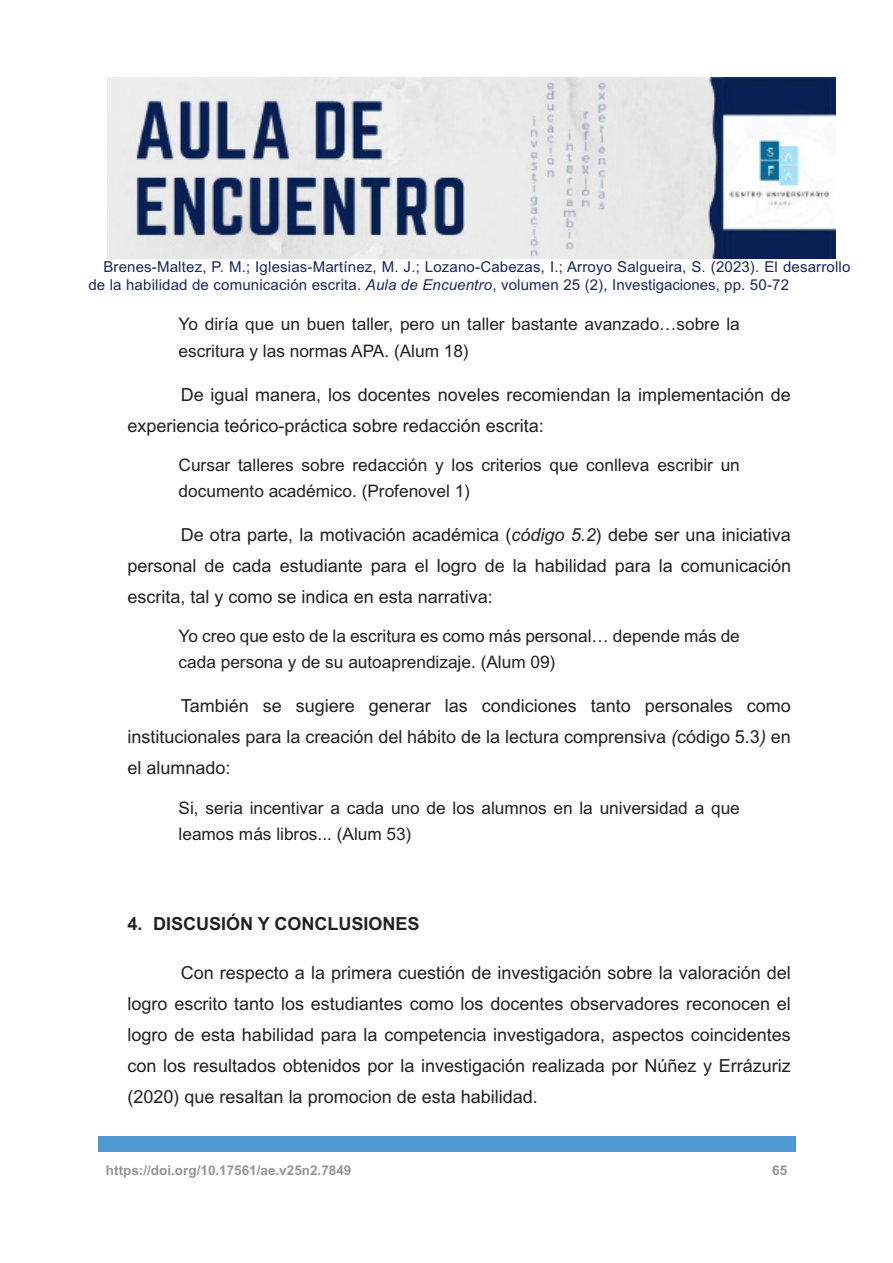
<style>
.page{position:relative;width:893px;height:1263px;background:#fff}
.page>*{position:absolute;margin:0;border:0;box-sizing:border-box;transform-origin:0 0}
.TX{font:18px/31.2px "Arial MT Std";color:#231f20;text-align:justify}
.t1{font:700 18px "Arial MT Std";color:#231f20}
.EXT{font:17.25px/26.2px "Arial MT Std";color:#231f20}
.t2{font:15px/18px "Arial MT Std";letter-spacing:.01em;color:#1c275a}
.t3{font:700 13.5px "Arial MT Std";color:#939598}
.s1{font-style:italic}
</style>
<div class="page">
<img style="left:108px;top:77px;width:727px;height:182px">
<div style="left:98px;top:1136px;width:697px;height:16px;background:#5198d2"></div>
<p class="t2" style="left:88px;top:258px;width:764px;text-indent:15px">Brenes-Maltez, P. M.; Iglesias-Martínez, M. J.; Lozano-Cabezas, I.; Arroyo Salgueira, S. (2023). El desarrollo de la habilidad de comunicación escrita. <span class="s1">Aula de Encuentro</span>, volumen 25 (2), Investigaciones, pp. 50-72</p>
<p class="EXT" style="left:179px;top:311px;width:563px">Yo diría que un buen taller, pero un taller bastante avanzado…sobre la escritura y las normas APA. (Alum 18)</p>
<p class="TX" style="left:128px;top:378px;width:665px;text-indent:53px">De igual manera, los docentes noveles recomiendan la implementación de experiencia teórico-práctica sobre redacción escrita:</p>
<p class="EXT" style="left:179px;top:451px;width:563px">Cursar talleres sobre redacción y los criterios que conlleva escribir un documento académico. (Profenovel 1)</p>
<p class="TX" style="left:128px;top:519px;width:665px;text-indent:53px">De otra parte, la motivación académica (<span class="s1">código 5.2</span>) debe ser una iniciativa personal de cada estudiante para el logro de la habilidad para la comunicación escrita, tal y como se indica en esta narrativa:</p>
<p class="EXT" style="left:179px;top:623px;width:563px">Yo creo que esto de la escritura es como más personal… depende más de cada persona y de su autoaprendizaje. (Alum 09)</p>
<p class="TX" style="left:128px;top:690px;width:665px;text-indent:53px">También se sugiere generar las condiciones tanto personales como institucionales para la creación del hábito de la lectura comprensiva <span class="s1">(</span>código 5.3<span class="s1">)</span> en el alumnado:</p>
<p class="EXT" style="left:179px;top:794px;width:563px">Si, seria incentivar a cada uno de los alumnos en la universidad a que leamos más libros... (Alum 53)</p>
<h1 class="t1" style="left:128px;top:913px;width:293px">4. DISCUSIÓN Y CONCLUSIONES</h1>
<p class="TX" style="left:128px;top:956px;width:665px;text-indent:53px">Con respecto a la primera cuestión de investigación sobre la valoración del logro escrito tanto los estudiantes como los docentes observadores reconocen el logro de esta habilidad para la competencia investigadora, aspectos coincidentes con los resultados obtenidos por la investigación realizada por Núñez y Errázuriz (2020) que resaltan la promocion de esta habilidad.</p>
<p class="t3" style="left:106px;top:1162px;width:247px">https://doi.org/10.17561/ae.v25n2.7849</p>
<p class="t3" style="left:772px;top:1162px;width:17px">65</p>
</div>
